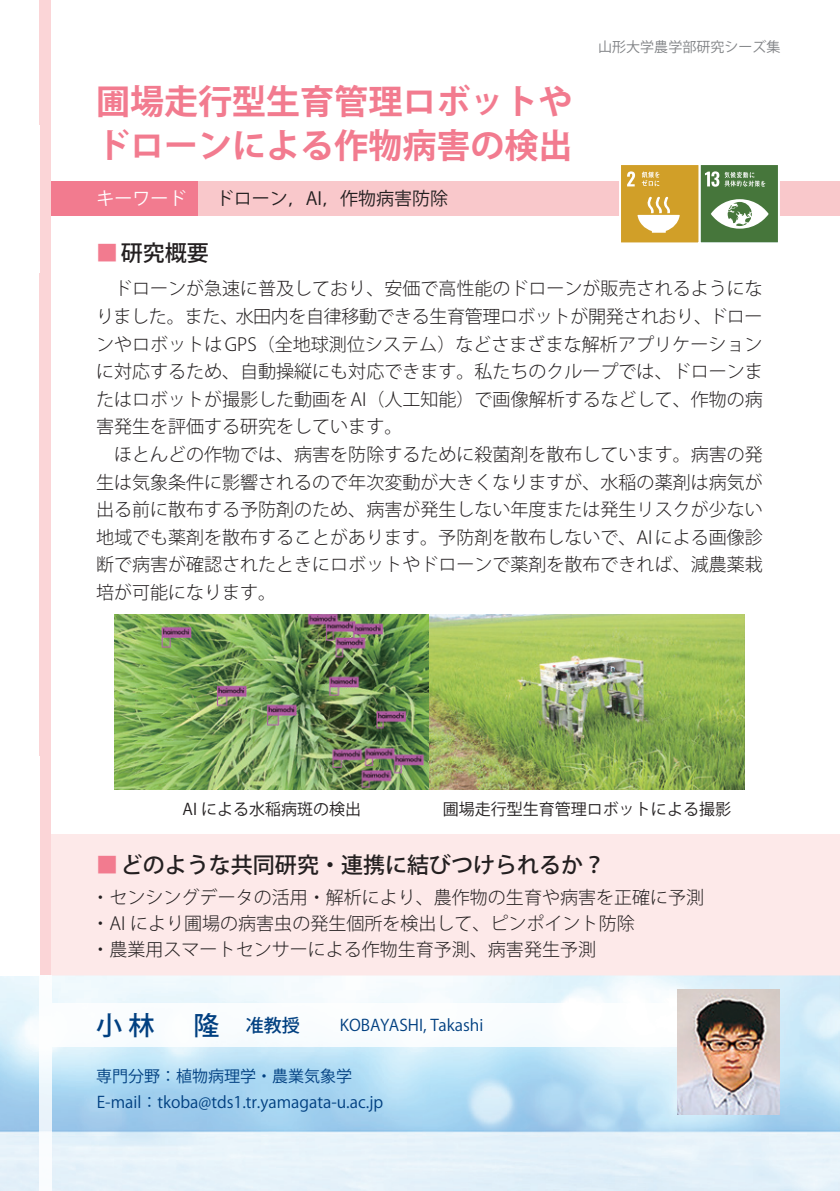
<style>
.page{position:relative;width:840px;height:1191px;background:#fff}
.page>*{position:absolute;margin:0;border:0;box-sizing:border-box;transform-origin:0 0}
.t1{font:700 34px/44px "Koz Go Pro";color:#f27b8f}
.t2{font:500 22px "Koz Go Pro";color:#231f20}
.t3{font:300 18px/27.6px "Koz Go Pro";color:#231f20}
.t4{font:18px "Koz Go Pro";color:#231f20}
.t5{font:18px "Koz Go Pro";color:#fff}
.t6{font:16px/26px "Koz Go Pro";color:#014081}
.t7{font:16px "Koz Go Pro";color:#231f20}
.t8{font:14px "Koz Go Pro";color:#808285}
.s1{color:#f27b8f}
.s2{font-weight:500;font-size:26px}
.s3{font-weight:500;font-size:18px}
.s4{font-size:20px}
</style>
<div class="page">
<div style="left:40px;top:833px;width:799px;height:142px;background:#fde9e9"></div>
<div style="left:40px;top:0;width:11px;height:1191px;background:#fbd5d7"></div>
<img style="left:40px;top:975px;width:11px;height:216px">
<div style="left:51px;top:181px;width:147px;height:34px;background:#f27b8f"></div>
<div style="left:198px;top:181px;width:641px;height:34px;background:#f9c8cb"></div>
<svg style="left:701px;top:166px;width:75px;height:75px;background:#6c9264"></svg>
<div style="left:698px;top:163px;width:81px;height:81px;border:2px solid #fff"></div>
<div style="left:620px;top:165px;width:78px;height:78px;background:#d19f28"></div>
<svg style="left:627px;top:171px;width:7px;height:15px"></svg>
<svg style="left:637px;top:197px;width:42px;height:36px"></svg>
<svg style="left:641px;top:172px;width:18px;height:14px"></svg>
<div style="left:618px;top:163px;width:82px;height:81px;border:2px solid #fff"></div>
<img style="left:677px;top:989px;width:102px;height:125px">
<img style="left:114px;top:614px;width:315px;height:176px">
<img style="left:429px;top:614px;width:315px;height:176px">
<h1 class="t1" style="left:96px;top:82px;width:478px">圃場走行型生育管理ロボットやドローンによる作物病害の検出</h1>
<p class="t5" style="left:96px;top:187px;width:91px">キーワード</p>
<p class="t4" style="left:215px;top:187px;width:234px">ドローン，AI，作物病害防除</p>
<p class="t8" style="left:598px;top:38px;width:183px">山形大学農学部研究シーズ集</p>
<p class="t2" style="left:96px;top:239px;width:114px"><span class="s1">■</span>研究概要</p>
<p class="t3" style="left:96px;top:275px;width:668px">　ドローンが急速に普及しており、安価で高性能のドローンが販売されるようになりました。また、水田内を自律移動できる生育管理ロボットが開発されおり、ドローンやロボットはGPS（全地球測位システム）などさまざまな解析アプリケーションに対応するため、自動操縦にも対応できます。私たちのクループでは、ドローンまたはロボットが撮影した動画をAI（人工知能）で画像解析するなどして、作物の病害発生を評価する研究をしています。<br>　ほとんどの作物では、病害を防除するために殺菌剤を散布しています。病害の発生は気象条件に影響されるので年次変動が大きくなりますが、水稲の薬剤は病気が出る前に散布する予防剤のため、病害が発生しない年度または発生リスクが少ない地域でも薬剤を散布することがあります。予防剤を散布しないで、AIによる画像診断で病害が確認されたときにロボットやドローンで薬剤を散布できれば、減農薬栽培が可能になります。</p>
<p class="t7" style="left:182px;top:799px;width:180px">AI による水稲病斑の検出</p>
<p class="t7" style="left:442px;top:799px;width:289px">圃場走行型生育管理ロボットによる撮影</p>
<p class="t2" style="left:96px;top:850px;width:510px"><span class="s1">■</span>どのような共同研究・連携に結びつけられるか？</p>
<p class="t3" style="left:91px;top:884px;width:614px;line-height:26px">・センシングデータの活用・解析により、農作物の生育や病害を正確に予測・AI により圃場の病害虫の発生個所を検出して、ピンポイント防除<br>・農業用スマートセンサーによる作物生育予測、病害発生予測</p>
<p class="t6" style="left:96px;top:1012px;width:388px"><span class="s2">小林　隆　</span><span class="s3">准教授</span><span class="s4">　　</span>KOBAYASHI, Takashi</p>
<p class="t6" style="left:96px;top:1063px;width:288px">専門分野：植物病理学・農業気象学<br>E-mail：tkoba@tds1.tr.yamagata-u.ac.jp</p>
</div>
